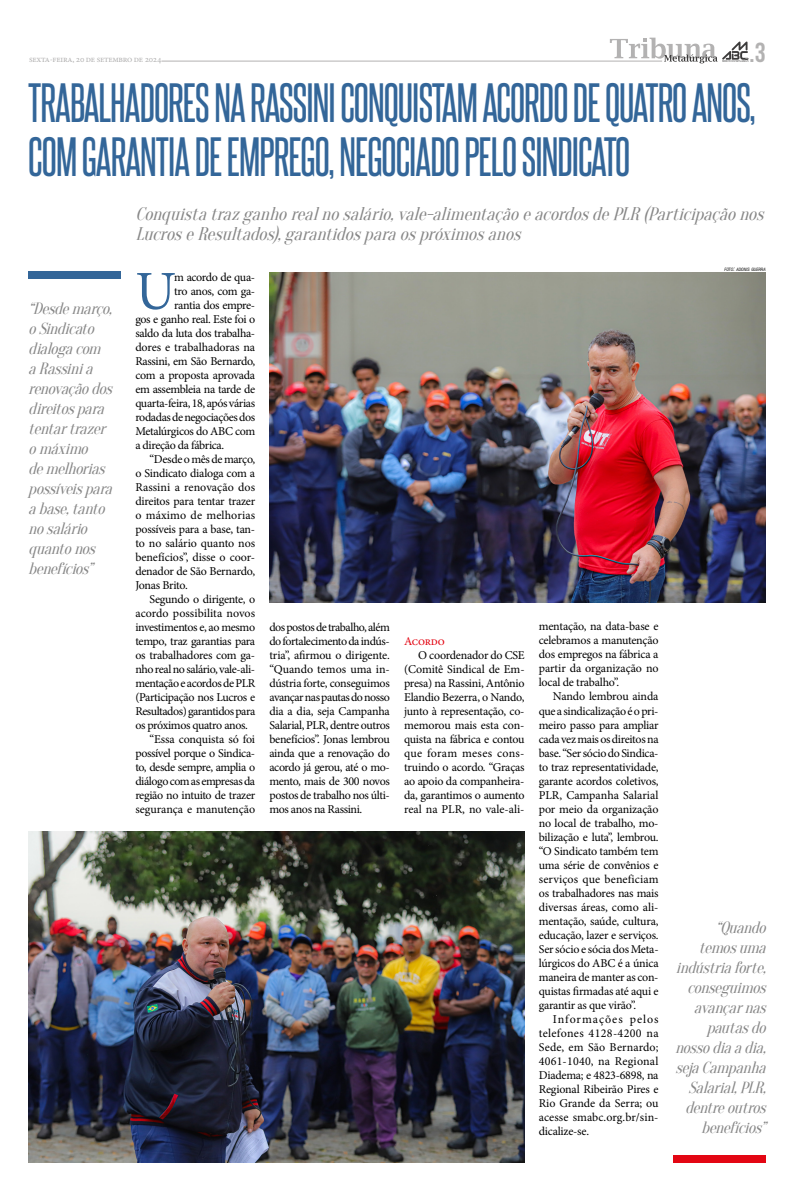
<style>
.page{position:relative;width:794px;height:1191px;background:#fff}
.page>*{position:absolute;margin:0;border:0;box-sizing:border-box;transform-origin:0 0}
.t1{font:55.1px "Minion Pro";color:#369}
.t2{font:47px/54px "Steelfish Rg";letter-spacing:-.02em;color:#369}
.t3{font:27.5px "Bebas Neue";color:#b3b2b2}
.t4{font:italic 18px/20px "Oranienbaum";color:#878787}
.t5{font:italic 16px/20px "Oranienbaum";color:#878787}
.t6{font:12px/14px "Minion Pro";letter-spacing:-.025em;color:#000;text-align:justify}
.t7{font:12px "Minion Pro";letter-spacing:.005em;color:#000}
.t8{font:12px "Minion Pro";letter-spacing:-.005em;color:#000}
.t9{font:12px "Minion Pro";letter-spacing:-.025em;color:#e30613}
.t10{font:9px "Minion Pro";letter-spacing:-.03em;color:#b3b2b2}
.t11{font:italic condensed 4.4px "Swiss 721 BT";color:#000}
.s1{font-size:6.2px}
</style>
<div class="page">
<hr style="left:161px;top:61px;width:501px;height:1px;background:#b3b2b2">
<svg style="left:610px;top:38px;width:138px;height:25px"></svg>
<div style="left:28px;top:271px;width:93px;height:7px;background:#369"></div>
<div style="left:673px;top:1154px;width:92px;height:8px;background:#e30613"></div>
<img style="left:269px;top:272px;width:496px;height:331px">
<img style="left:28px;top:832px;width:496px;height:330px">
<p class="t10" style="left:29px;top:53px;width:134px">sexta-feira, 20 de setembro de 2024</p>
<h3 class="t3" style="left:749px;top:37px;width:18px">.3</h3>
<h2 class="t2" style="left:28px;top:72px;width:729px">TRABALHADORES NA RASSINI CONQUISTAM ACORDO DE QUATRO ANOS,<br>COM GARANTIA DE EMPREGO, NEGOCIADO PELO SINDICATO</h2>
<h3 class="t4" style="left:135px;top:204px;width:635px">Conquistatrazganhorealnosalário,vale-alimentaçãoeacordosdePLR(Participaçãonos<br>LucroseResultados),garantidosparaospróximosanos</h3>
<h1 class="t1" style="left:135px;top:254px;width:42px">U</h1>
<p class="t6" style="left:174px;top:270px;width:82px">m acordo de qua-</p>
<p class="t11" style="left:724px;top:266px;width:43px">FOTO<span class="s1">:</span> ADONIS GUERRA</p>
<p class="t6" style="left:174px;top:284px;width:82px">tro anos, com ga-</p>
<p class="t6" style="left:174px;top:298px;width:82px">rantia dos empre-</p>
<p class="t6" style="left:135px;top:312px;width:121px">gos e ganho real. Este foi o</p>
<p class="t6" style="left:135px;top:326px;width:121px">saldo da luta dos trabalha-</p>
<p class="t6" style="left:135px;top:340px;width:121px">dores e trabalhadoras na</p>
<p class="t6" style="left:135px;top:354px;width:121px">Rassini, em São Bernardo,</p>
<p class="t6" style="left:135px;top:368px;width:121px">com a proposta aprovada</p>
<p class="t6" style="left:135px;top:382px;width:121px">em assembleia na tarde de</p>
<p class="t6" style="left:135px;top:396px;width:121px">quarta-feira, 18, após várias</p>
<p class="t6" style="left:135px;top:410px;width:121px">rodadas de negociações dos</p>
<p class="t6" style="left:135px;top:424px;width:121px">Metalúrgicos do ABC com</p>
<p class="t6" style="left:135px;top:438px;width:90px">a direção da fábrica.</p>
<p class="t6" style="left:149px;top:452px;width:107px">“Desde o mês de março,</p>
<p class="t6" style="left:135px;top:466px;width:121px">o Sindicato dialoga com a</p>
<p class="t7" style="left:135px;top:479px;width:121px">Rassini a renovação dos</p>
<p class="t6" style="left:135px;top:494px;width:121px">direitos para tentar trazer</p>
<p class="t6" style="left:135px;top:508px;width:121px">o máximo de melhorias</p>
<p class="t6" style="left:135px;top:522px;width:121px">possíveis para a base, tan-</p>
<p class="t6" style="left:135px;top:536px;width:121px">to no salário quanto nos</p>
<p class="t6" style="left:135px;top:550px;width:121px">benefícios”, disse o coor-</p>
<p class="t6" style="left:135px;top:564px;width:121px">denador de São Bernardo,</p>
<p class="t6" style="left:135px;top:578px;width:54px">Jonas Brito.</p>
<p class="t6" style="left:149px;top:592px;width:107px">Segundo o dirigente, o</p>
<p class="t6" style="left:135px;top:606px;width:121px">acordo possibilita novos</p>
<p class="t6" style="left:135px;top:620px;width:121px">investimentos e, ao mesmo</p>
<p class="t6" style="left:135px;top:634px;width:121px">tempo, traz garantias para</p>
<p class="t6" style="left:135px;top:648px;width:121px">os trabalhadores com ga-</p>
<p class="t6" style="left:135px;top:662px;width:121px">nho real no salário, vale-ali-</p>
<p class="t6" style="left:135px;top:676px;width:121px">mentação e acordos de PLR</p>
<p class="t6" style="left:135px;top:690px;width:121px">(Participação nos Lucros e</p>
<p class="t6" style="left:135px;top:704px;width:121px">Resultados) garantidos para</p>
<p class="t6" style="left:135px;top:718px;width:114px">os próximos quatro anos.</p>
<p class="t6" style="left:149px;top:732px;width:107px">“Essa conquista só foi</p>
<p class="t6" style="left:135px;top:746px;width:121px">possível porque o Sindica-</p>
<p class="t6" style="left:135px;top:760px;width:121px">to, desde sempre, amplia o</p>
<p class="t6" style="left:135px;top:774px;width:121px">diálogo com as empresas da</p>
<p class="t6" style="left:135px;top:788px;width:121px">região no intuito de trazer</p>
<p class="t8" style="left:135px;top:801px;width:121px">segurança e manutenção</p>
<h3 class="t5" style="left:28px;top:299px;width:90px">“Desdemarço, oSindicato dialogacom aRassinia renovaçãodos direitospara tentartrazer omáximo demelhorias possíveispara abase,tanto nosalário quantonos benefícios”</h3>
<p class="t6" style="left:539px;top:619px;width:121px">mentação, na data-base e celebramos a manutenção dos empregos na fábrica a partir da organização no local de trabalho”.</p>
<p class="t6" style="left:539px;top:689px;width:121px;text-indent:14px">Nando lembrou ainda que a sindicalização é o pri&shy;meiro passo para ampliar cada vez mais os direitos na base. “Ser sócio do Sindica&shy;to traz representatividade, garante acordos coletivos, PLR, Campanha Salarial por meio da organização no local de trabalho, mo&shy;bilização e luta”, lembrou. “O Sindicato também tem uma série de convênios e serviços que beneficiam os trabalhadores nas mais diversas áreas, como ali&shy;mentação, saúde, cultura, educação, lazer e serviços.<br>Ser sócio e sócia dos Meta&shy;lúrgicos do ABC é a única maneira de manter as con&shy;quistas firmadas até aqui e garantir as que virão”.</p>
<p class="t6" style="left:539px;top:1012px;width:121px;text-indent:14px">Informações pelos telefones 4128-4200 na Sede, em São Bernardo; 4061-1040, na Regional Diadema; e 4823-6898, na Regional Ribeirão Pires e Rio Grande da Serra; ou acesse smabc.org.br/sin&shy;dicalize-se.</p>
<p class="t6" style="left:269px;top:620px;width:122px">dos postos de trabalho, além do fortalecimento da indús&shy;tria”, afirmou o dirigente. “Quando temos uma in&shy;dústria forte, conseguimos avançar nas pautas do nosso dia a dia, seja Campanha Salarial, PLR, dentre outros benefícios”. Jonas lembrou ainda que a renovação do acordo já gerou, até o mo&shy;mento, mais de 300 novos postos de trabalho nos últi&shy;mos anos na Rassini.</p>
<p class="t9" style="left:404px;top:633px;width:42px">Acordo</p>
<p class="t6" style="left:404px;top:648px;width:122px;text-indent:14px">O coordenador do CSE (Comitê Sindical de Em&shy;presa) na Rassini, Antônio Elandio Bezerra, o Nando, junto à representação, co&shy;memorou mais esta con&shy;quista na fábrica e contou que foram meses cons&shy;truindo o acordo. “Graças ao apoio da companheira&shy;da, garantimos o aumento real na PLR, no vale-ali-</p>
<h3 class="t5" style="left:675px;top:918px;width:97px;text-align:right">“Quando temosuma indústriaforte, conseguimos avançarnas pautasdo nossodiaadia, sejaCampanha<br>Salarial,PLR, dentreoutros benefícios”</h3>
</div>
